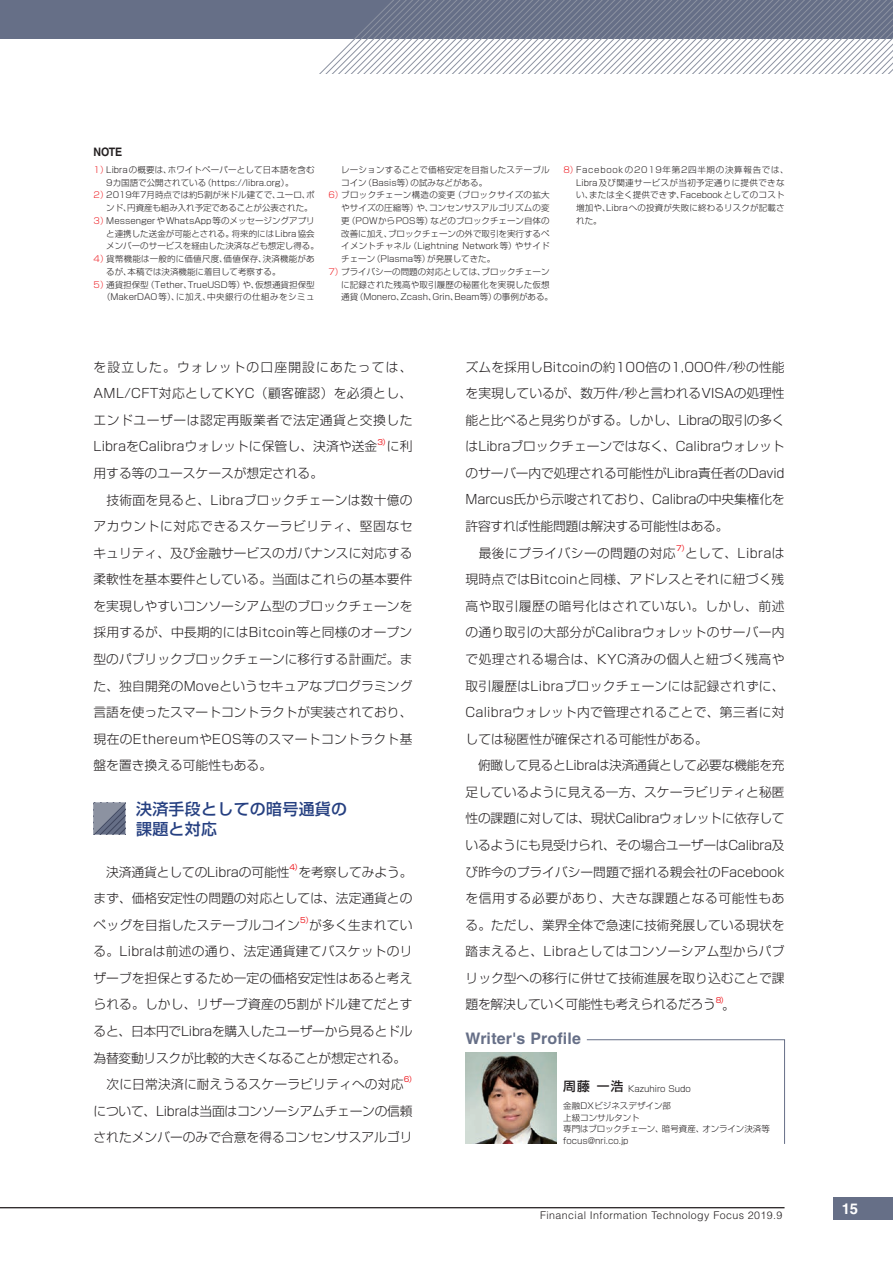
<style>
.page{position:relative;width:893px;height:1263px;background:#fff}
.page>*{position:absolute;margin:0;border:0;box-sizing:border-box;transform-origin:0 0}
.t1{font:500 15.9px/20.2px "Shin Go Pro";letter-spacing:.02em;color:#264081}
.t2{font:700 15.9px "Helvetica LT Std";letter-spacing:.005em;color:#666f87}
.t3{font:700 14.85px "Helvetica LT Std";color:#fff}
.t4{font:300 12.75px/26.5px "Shin Go Pro";color:#231f20}
.t5{font:300 12.75px/26.5px "Shin Go Pro";letter-spacing:-.02em;color:#231f20}
.t6{font:700 11.7px "Helvetica LT Std";color:#231f20;scale:.91 1}
.t7{font:300 10.65px "Helvetica LT Std";letter-spacing:.04em;color:#231f20}
.t8{font:300 8.55px/11.7px "Shin Go Pro";color:#231f20}
.t9{font:300 8.55px/12.8px "Shin Go Pro";letter-spacing:.025em;color:#231f20}
.t10{font:300 8.55px "Shin Go Pro";letter-spacing:.02em;color:#231f20}
.t11{font:300 8.55px "Shin Go Pro";letter-spacing:.055em;color:#231f20}
.t12{font:300 8.55px "Shin Go Pro";letter-spacing:.035em;color:#231f20}
.t13{font:7.5px "Shin Go Pro";color:#ee1d23}
.s1{color:#ee1d23}
.s2{font-weight:500;font-size:12.75px}
</style>
<div class="page">
<div style="left:0;top:0;width:893px;height:38px;background:#666f87"></div>
<svg style="left:282px;top:0;width:611px;height:74px"></svg>
<svg style="left:586px;top:1039px;width:199px;height:105px"></svg>
<hr style="left:0;top:1207px;width:784px;height:1px;background:#231f20">
<svg style="left:94px;top:803px;width:31px;height:31px"></svg>
<img style="left:466px;top:1053px;width:91px;height:91px">
<div style="left:833px;top:1197px;width:60px;height:23px;background:#666f87"></div>
<p class="t6" style="left:94px;top:145px;width:33px">NOTE</p>
<p class="t10" style="left:94px;top:163px;width:223px"><span class="s1">1）</span>Libraの概要は、ホワイトペーパーとして日本語を含む</p>
<p class="t8" style="left:106px;top:175px;width:189px">9カ国語で公開されている（https://libra.org）。</p>
<p class="t8" style="left:94px;top:188px;width:223px"><span class="s1">2）</span>2019年7月時点では約5割が米ドル建てで、ユーロ、ポ</p>
<p class="t8" style="left:106px;top:201px;width:208px">ンド、円資産も組み入れ予定であることが公表された。</p>
<p class="t8" style="left:94px;top:214px;width:223px"><span class="s1">3）</span>MessengerやWhatsApp等のメッセージングアプリ</p>
<p class="t8" style="left:106px;top:226px;width:210px">と連携した送金が可能とされる。将来的にはLibra協会</p>
<p class="t8" style="left:106px;top:239px;width:214px">メンバーのサービスを経由した決済なども想定し得る。</p>
<p class="t9" style="left:94px;top:251px;width:223px"><span class="s1">4）</span>貨幣機能は一般的に価値尺度、価値保存、決済機能があ</p>
<p class="t8" style="left:106px;top:265px;width:176px">るが、本稿では決済機能に着目して考察する。</p>
<p class="t8" style="left:94px;top:277px;width:223px"><span class="s1">5）</span>通貨担保型（Tether、TrueUSD等）や、仮想通貨担保型</p>
<p class="t11" style="left:102px;top:290px;width:214px">（MakerDAO等）、に加え、中央銀行の仕組みをシミュ</p>
<p class="t10" style="left:341px;top:163px;width:210px">レーションすることで価格安定を目指したステーブル</p>
<p class="t8" style="left:341px;top:175px;width:147px">コイン（Basis等）の試みなどがある。</p>
<p class="t12" style="left:328px;top:188px;width:223px"><span class="s1">6）</span>ブロックチェーン構造の変更（ブロックサイズの拡大</p>
<p class="t8" style="left:341px;top:201px;width:210px">やサイズの圧縮等）や、コンセンサスアルゴリズムの変</p>
<p class="t8" style="left:341px;top:214px;width:210px">更（POWからPOS等）などのブロックチェーン自体の</p>
<p class="t8" style="left:341px;top:226px;width:210px">改善に加え、ブロックチェーンの外で取引を実行するペ</p>
<p class="t8" style="left:341px;top:239px;width:210px">イメントチャネル（Lightning Network等）やサイド</p>
<p class="t8" style="left:341px;top:252px;width:155px">チェーン（Plasma等）が発展してきた。</p>
<p class="t8" style="left:328px;top:265px;width:223px"><span class="s1">7）</span>プライバシーの問題の対応としては、ブロックチェーン</p>
<p class="t10" style="left:341px;top:277px;width:210px">に記録された残高や取引履歴の秘匿化を実現した仮想</p>
<p class="t8" style="left:341px;top:290px;width:213px">通貨（Monero、Zcash、Grin、Beam等）の事例がある。</p>
<p class="t9" style="left:576px;top:162px;width:214px;text-indent:-13px"><span class="s1">8）</span>Facebook の2019年第2四半期の決算報告では、<br>Libra及び関連サービスが当初予定通りに提供できない、または全く提供できず、Facebookとしてのコスト増加や、Libraへの投資が失敗に終わるリスクが記載された。</p>
<p class="t4" style="left:94px;top:352px;width:320px;text-align:justify">を設立した。ウォレットの口座開設にあたっては、AML/CFT対応としてKYC（顧客確認）を必須とし、エンドユーザーは認定再販業者で法定通貨と交換したLibraをCalibraウォレットに保管し、決済や送金</p>
<p class="t13" style="left:378px;top:435px;width:14px">3）</p>
<p class="t4" style="left:387px;top:432px;width:27px">に利</p>
<p class="t4" style="left:94px;top:458px;width:321px">用する等のユースケースが想定される。<br>　技術面を見ると、Libraブロックチェーンは数十億のアカウントに対応できるスケーラビリティ、堅固なセキュリティ、及び金融サービスのガバナンスに対応する柔軟性を基本要件としている。当面はこれらの基本要件を実現しやすいコンソーシアム型のブロックチェーンを採用するが、中長期的にはBitcoin等と同様のオープン型のパブリックブロックチェーンに移行する計画だ。また、独自開発のMoveというセキュアなプログラミング言語を使ったスマートコントラクトが実装されており、現在のEthereumやEOS等のスマートコントラクト基盤を置き換える可能性もある。</p>
<p class="t1" style="left:136px;top:796px;width:213px">決済手段としての暗号通貨の課題と対応</p>
<p class="t4" style="left:94px;top:857px;width:198px">　決済通貨としてのLibraの可能性</p>
<p class="t13" style="left:289px;top:861px;width:14px">4）</p>
<p class="t4" style="left:94px;top:857px;width:320px;text-align:justify;text-indent:205px">を考察してみよう。まず、価格安定性の問題の対応としては、法定通貨とのペッグを目指したステーブルコイン</p>
<p class="t13" style="left:300px;top:914px;width:14px">5）</p>
<p class="t4" style="left:94px;top:910px;width:320px;text-indent:216px">が多く生まれている。Libraは前述の通り、法定通貨建てバスケットのリザーブを担保とするため一定の価格安定性はあると考えられる。しかし、リザーブ資産の5割がドル建てだとすると、日本円でLibraを購入したユーザーから見るとドル為替変動リスクが比較的大きくなることが想定される。　次に日常決済に耐えうるスケーラビリティへの対応</p>
<p class="t13" style="left:404px;top:1073px;width:14px">6）</p>
<p class="t5" style="left:94px;top:1096px;width:320px">について、Libraは当面はコンソーシアムチェーンの信頼されたメンバーのみで合意を得るコンセンサスアルゴリ</p>
<p class="t4" style="left:466px;top:352px;width:321px">ズムを採用しBitcoinの約100倍の1,000件/秒の性能を実現しているが、数万件/秒と言われるVISAの処理性能と比べると見劣りがする。しかし、Libraの取引の多くはLibraブロックチェーンではなく、Calibraウォレットのサーバー内で処理される可能性がLibra責任者のDavid<br>Marcus氏から示唆されており、Calibraの中央集権化を許容すれば性能問題は解決する可能性はある。<br>　最後にプライバシーの問題の対応</p>
<p class="t13" style="left:676px;top:542px;width:14px">7）</p>
<p class="t4" style="left:466px;top:538px;width:320px;text-indent:219px">として、Libraは現時点ではBitcoinと同様、アドレスとそれに紐づく残高や取引履歴の暗号化はされていない。しかし、前述の通り取引の大部分がCalibraウォレットのサーバー内で処理される場合は、KYC済みの個人と紐づく残高や取引履歴はLibraブロックチェーンには記録されずに、<br>Calibraウォレット内で管理されることで、第三者に対しては秘匿性が確保される可能性がある。<br>　俯瞰して見るとLibraは決済通貨として必要な機能を充足しているように見える一方、スケーラビリティと秘匿性の課題に対しては、現状Calibraウォレットに依存しているようにも見受けられ、その場合ユーザーはCalibra及び昨今のプライバシー問題で揺れる親会社のFacebookを信用する必要があり、大きな課題となる可能性もある。ただし、業界全体で急速に技術発展している現状を踏まえると、Libraとしてはコンソーシアム型からパブリック型への移行に併せて技術進展を取り込むことで課題を解決していく可能性も考えられるだろう</p>
<p class="t13" style="left:716px;top:994px;width:14px">8）</p>
<p class="t4" style="left:722px;top:990px;width:14px">。</p>
<p class="t2" style="left:466px;top:1029px;width:117px">Writer's Profile</p>
<p class="t8" style="left:563px;top:1080px;width:129px;line-height:16.5px"><span class="s2">周藤 一浩</span> Kazuhiro Sudo金融DXビジネスデザイン部</p>
<p class="t8" style="left:563px;top:1110px;width:208px">上級コンサルタント<br>専門はブロックチェーン、暗号資産、オンライン決済等focus@nri.co.jp</p>
<p class="t7" style="left:540px;top:1209px;width:244px">Financial Information Technology Focus 2019.9</p>
<p class="t3" style="left:842px;top:1199px;width:18px">15</p>
</div>
